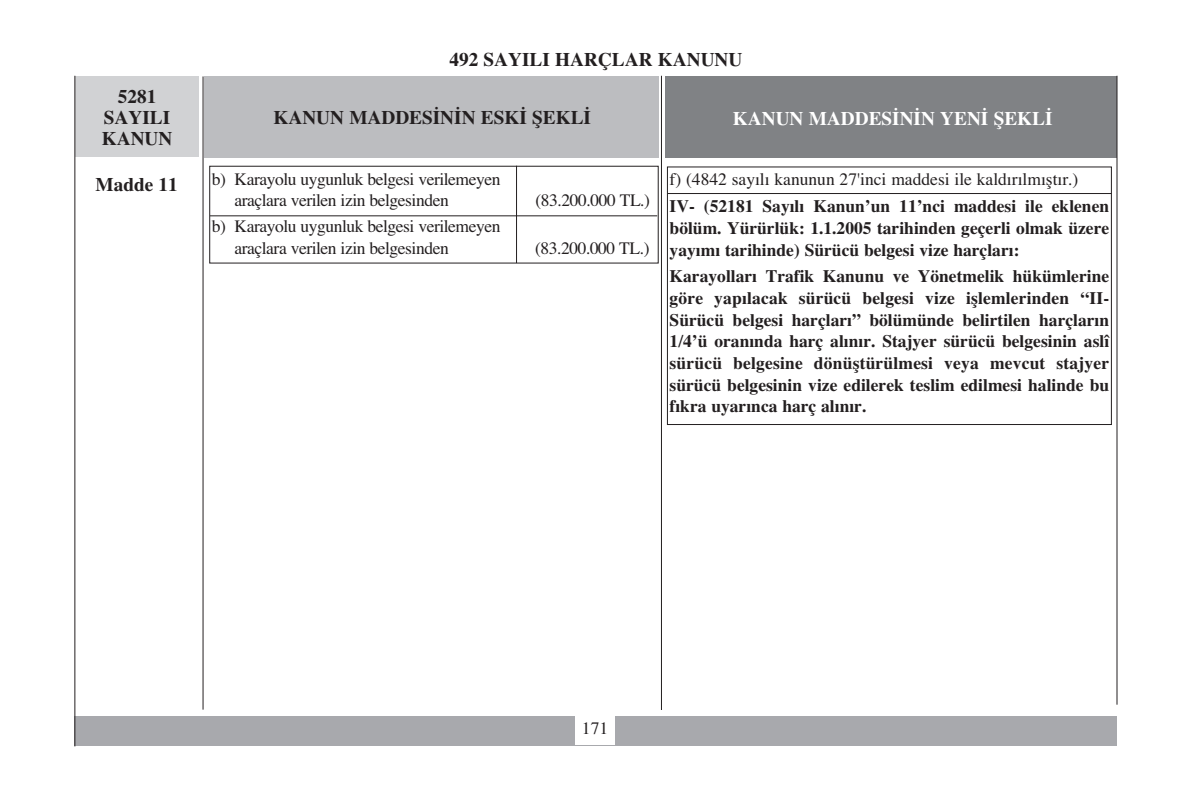
<style>
.page{position:relative;width:1191px;height:794px;background:#fff}
.page>*{position:absolute;margin:0;border:0;box-sizing:border-box;transform-origin:0 0}
.t1{font:700 19.25px/21px "Times Kill";color:#231f20;text-align:center}
.t2{font:700 19.25px "Times Kill";color:#fff}
.t3{font:700 17.5px/21.7px "Times Kill";color:#231f20;text-align:justify}
.t4{font:17.5px/21.3px "Times Kill";letter-spacing:-.025em;color:#231f20}
.t5{font:17.5px "Times Kill";color:#231f20}
</style>
<div class="page">
<div style="left:209px;top:166px;width:449px;height:97px;border:1px solid #231f20"></div>
<div style="left:667px;top:166px;width:444px;height:259px;border:1px solid #231f20"></div>
<div style="left:666px;top:76px;width:451px;height:82px;background:#808285"></div>
<div style="left:204px;top:76px;width:455px;height:81px;background:#bcbdc0"></div>
<div style="left:75px;top:76px;width:123px;height:81px;background:#d1d2d4"></div>
<hr style="left:661px;top:76px;width:1px;height:634px;background:#231f20">
<div style="left:75px;top:716px;width:1042px;height:30px;background:#a8a9ad"></div>
<div style="left:575px;top:710px;width:40px;height:34px;background:#fff"></div>
<hr style="left:74px;top:76px;width:1px;height:670px;background:#231f20">
<hr style="left:1116px;top:76px;width:1px;height:628px;background:#231f20">
<hr style="left:203px;top:76px;width:1px;height:633px;background:#231f20">
<hr style="left:516px;top:166px;width:1px;height:97px;background:#231f20">
<hr style="left:210px;top:215px;width:447px;height:1px;background:#231f20">
<hr style="left:667px;top:193px;width:444px;height:1px;background:#231f20">
<p class="t1" style="left:102px;top:86px;width:72px">5281<br>SAYILI<br>KANUN</p>
<p class="t1" style="left:449px;top:48px;width:294px">492 SAYILI HARÇLAR KANUNU</p>
<p class="t1" style="left:273px;top:107px;width:319px">KANUN MADDES‹N‹N ESK‹ fiEKL‹</p>
<p class="t2" style="left:733px;top:107px;width:321px">KANUN MADDES‹N‹N YEN‹ fiEKL‹</p>
<p class="t4" style="left:234px;top:168px;width:268px;text-indent:-23px">b) Karayolu uygunluk belgesi verilemeyen araçlara verilen izin belgesinden</p>
<p class="t1" style="left:96px;top:173px;width:84px">Madde 11</p>
<p class="t5" style="left:669px;top:169px;width:410px">f) (4842 say›l› kanunun 27'inci maddesi ile kald›r›lm›flt›r.)</p>
<p class="t3" style="left:669px;top:195px;width:441px">IV- (52181 Say›l› Kanun’un 11’nci maddesi ile eklenen bölüm. Yürürlük: 1.1.2005 tarihinden geçerli olmak üzere yay›m› tarihinde) Sürücü belgesi vize harçlar›:</p>
<p class="t3" style="left:669px;top:265px;width:441px">Karayollar› Trafik Kanunu ve Yönetmelik hükümlerine göre yap›lacak sürücü belgesi vize ifllemlerinden “II-Sürücü belgesi harçlar›” bölümünde belirtilen harçlar›n 1/4’ü oran›nda harç al›n›r. Stajyer sürücü belgesinin aslî sürücü belgesine dönüfltürülmesi veya mevcut stajyer sürücü belgesinin vize edilerek teslim edilmesi halinde bu f›kra uyar›nca harç al›n›r.</p>
<p class="t4" style="left:535px;top:189px;width:116px">(83.200.000 TL.)</p>
<p class="t4" style="left:234px;top:216px;width:268px;text-indent:-23px">b) Karayolu uygunluk belgesi verilemeyen araçlara verilen izin belgesinden</p>
<p class="t4" style="left:535px;top:237px;width:116px">(83.200.000 TL.)</p>
<p class="t4" style="left:582px;top:717px;width:28px">171</p>
</div>
